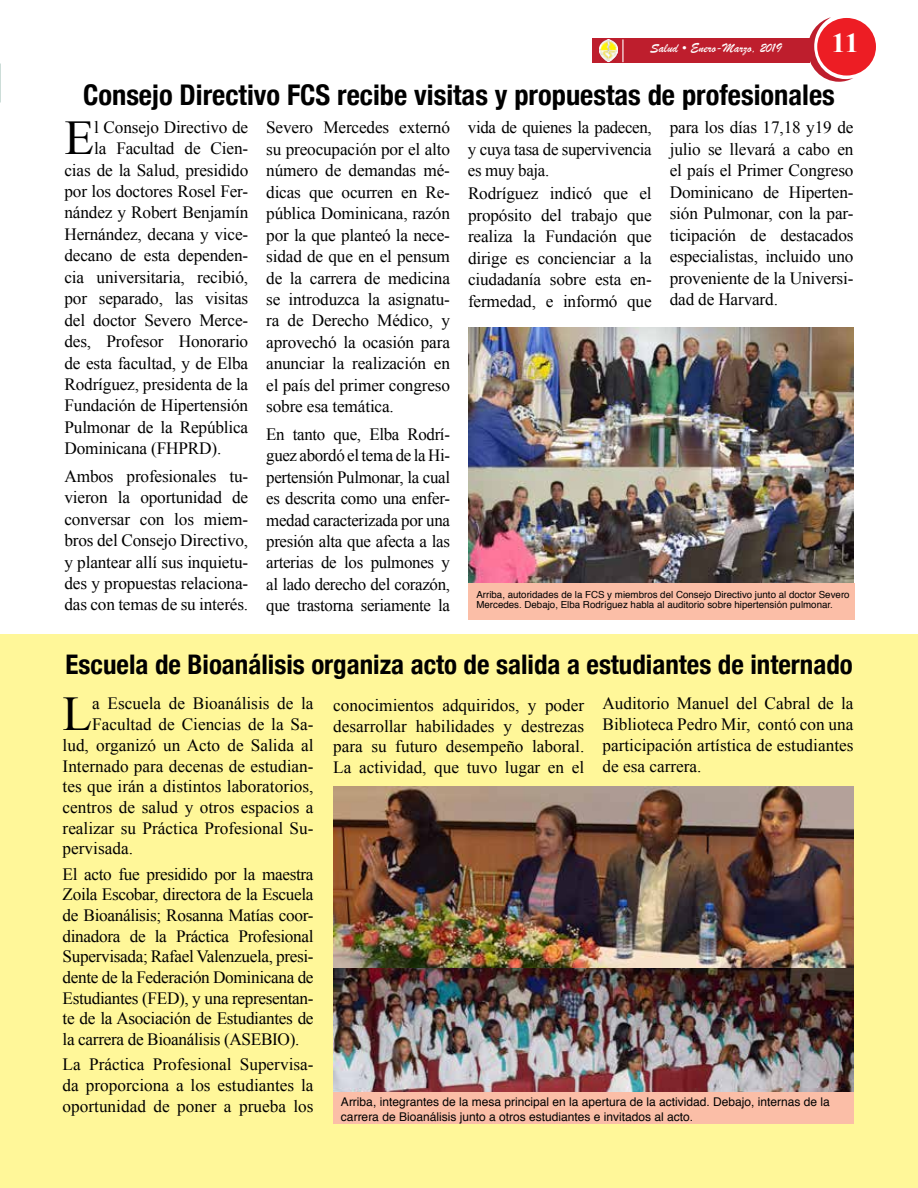
<style>
.page{position:relative;width:918px;height:1188px;background:#fff}
.page>*{position:absolute;margin:0;border:0;box-sizing:border-box;transform-origin:0 0}
.t1{font:48.45px "Times New Roman";color:#000}
.t2{font:700 condensed 28.5px "Helvetica Neue";color:#000}
.t3{font:700 condensed 27px "Helvetica Neue";color:#000}
.t4{font:700 27px "Times New Roman SF";color:#fff}
.t5{font:17.25px/21.5px "Times New Roman";letter-spacing:-.01em;color:#000;text-align:justify}
.t6{font:13.5px "Brush Script";color:#fff}
.t7{font:12px/14.4px "Helvetica";color:#000}
.t8{font:9.75px/9.8px "Helvetica";color:#000}
</style>
<div class="page">
<svg style="left:808px;top:17px;width:45px;height:65px"></svg>
<div style="left:817px;top:18px;width:59px;height:58px;background:#ed1d24;border-radius:50%"></div>
<div style="left:592px;top:39px;width:218px;height:24px;background:#be1e2d"></div>
<hr style="left:622px;top:39px;width:2px;height:23px;background:#fff">
<svg style="left:599px;top:38px;width:21px;height:25px"></svg>
<img style="left:600px;top:40px;width:17px;height:22px">
<div style="left:0;top:634px;width:918px;height:554px;background:#fff799"></div>
<img style="left:468px;top:327px;width:386px;height:256px">
<div style="left:468px;top:583px;width:387px;height:37px;background:#fbbea7"></div>
<img style="left:334px;top:787px;width:519px;height:181px">
<img style="left:334px;top:968px;width:519px;height:124px">
<div style="left:333px;top:1092px;width:521px;height:32px;background:#fbbea7"></div>
<p class="t6" style="left:650px;top:39px;width:133px">Salud • Enero-Marzo, 2019</p>
<h3 class="t4" style="left:832px;top:27px;width:28px">11</h3>
<h2 class="t2" style="left:83px;top:71px;width:753px">Consejo Directivo FCS recibe visitas y propuestas de profesionales</h2>
<h1 class="t1" style="left:64px;top:105px;width:31px">E</h1>
<p class="t5" style="left:94px;top:117px;width:156px">l Consejo Directivo de</p>
<p class="t5" style="left:94px;top:137px;width:156px">la Facultad de Cien-</p>
<p class="t5" style="left:64px;top:159px;width:185px">cias de la Salud, presidido</p>
<p class="t5" style="left:64px;top:180px;width:185px">por los doctores Rosel Fer-</p>
<p class="t5" style="left:64px;top:202px;width:185px">nández y Robert Benjamín</p>
<p class="t5" style="left:64px;top:223px;width:185px">Hernández, decana y vice-</p>
<p class="t5" style="left:64px;top:245px;width:185px">decano de esta dependen-</p>
<p class="t5" style="left:64px;top:266px;width:185px">cia universitaria, recibió,</p>
<p class="t5" style="left:64px;top:287px;width:185px">por separado, las visitas</p>
<p class="t5" style="left:64px;top:309px;width:185px">del doctor Severo Merce-</p>
<p class="t5" style="left:64px;top:330px;width:185px">des, Profesor Honorario</p>
<p class="t5" style="left:64px;top:352px;width:185px">de esta facultad, y de Elba</p>
<p class="t5" style="left:64px;top:373px;width:185px">Rodríguez, presidenta de la</p>
<p class="t5" style="left:64px;top:395px;width:185px">Fundación de Hipertensión</p>
<p class="t5" style="left:64px;top:416px;width:185px">Pulmonar de la República</p>
<p class="t5" style="left:64px;top:438px;width:158px">Dominicana (FHPRD).</p>
<p class="t5" style="left:64px;top:465px;width:185px">Ambos profesionales tu&shy;vieron la oportunidad de conversar con los miem&shy;bros del Consejo Directivo, y plantear allí sus inquietu&shy;des y propuestas relaciona&shy;das con temas de su interés.</p>
<p class="t5" style="left:266px;top:117px;width:185px">Severo Mercedes externó su preocupación por el alto número de demandas mé&shy;dicas que ocurren en Re&shy;pública Dominicana, razón por la que planteó la nece&shy;sidad de que en el pensum de la carrera de medicina se introduzca la asignatu&shy;ra de Derecho Médico, y aprovechó la ocasión para anunciar la realización en el país del primer congreso sobre esa temática.</p>
<p class="t5" style="left:266px;top:423px;width:185px">En tanto que, Elba Rodrí&shy;guez abordó el tema de la Hi&shy;pertensión Pulmonar, la cual es descrita como una enfer&shy;medad caracterizada por una presión alta que afecta a las arterias de los pulmones y al lado derecho del corazón, que trastorna seriamente la</p>
<p class="t5" style="left:468px;top:117px;width:185px">vida de quienes la padecen, y cuya tasa de supervivencia es muy baja.</p>
<p class="t5" style="left:468px;top:183px;width:185px">Rodríguez indicó que el propósito del trabajo que realiza la Fundación que dirige es concienciar a la ciudadanía sobre esta en&shy;fermedad, e informó que</p>
<p class="t5" style="left:670px;top:117px;width:185px">para los días 17,18 y19 de julio se llevará a cabo en el país el Primer Congreso Dominicano de Hiperten&shy;sión Pulmonar, con la par&shy;ticipación de destacados especialistas, incluido uno proveniente de la Universi&shy;dad de Harvard.</p>
<p class="t8" style="left:476px;top:590px;width:375px">Arriba, autoridades de la FCS y miembros del Consejo Directivo junto al doctor Severo<br>Mercedes. Debajo, Elba Rodríguez habla al auditorio sobre hipertensión pulmonar.</p>
<h3 class="t3" style="left:66px;top:642px;width:789px">Escuela de Bioanálisis organiza acto de salida a estudiantes de internado</h3>
<h1 class="t1" style="left:63px;top:681px;width:31px">L</h1>
<p class="t5" style="left:92px;top:693px;width:223px">a Escuela de Bioanálisis de la</p>
<p class="t5" style="left:92px;top:713px;width:223px">Facultad de Ciencias de la Sa-</p>
<p class="t5" style="left:63px;top:734px;width:253px">lud, organizó un Acto de Salida al</p>
<p class="t5" style="left:63px;top:755px;width:253px">Internado para decenas de estudian-</p>
<p class="t5" style="left:63px;top:776px;width:253px">tes que irán a distintos laboratorios,</p>
<p class="t5" style="left:63px;top:796px;width:253px">centros de salud y otros espacios a</p>
<p class="t5" style="left:63px;top:817px;width:252px">realizar su Práctica Profesional Su-</p>
<p class="t5" style="left:63px;top:838px;width:72px">pervisada.</p>
<p class="t5" style="left:63px;top:863px;width:253px;line-height:20.7px">El acto fue presidido por la maestra Zoila Escobar, directora de la Escuela de Bioanálisis; Rosanna Matías coor&shy;dinadora de la Práctica Profesional Supervisada; Rafael Valenzuela, presi&shy;dente de la Federación Dominicana de Estudiantes (FED), y una representan&shy;te de la Asociación de Estudiantes de la carrera de Bioanálisis (ASEBIO).</p>
<p class="t5" style="left:63px;top:1054px;width:253px;line-height:20.7px">La Práctica Profesional Supervisa&shy;da proporciona a los estudiantes la oportunidad de poner a prueba los</p>
<p class="t5" style="left:333px;top:695px;width:253px;line-height:20.7px">conocimientos adquiridos, y poder desarrollar habilidades y destrezas para su futuro desempeño laboral.<br>La actividad, que tuvo lugar en el</p>
<p class="t5" style="left:602px;top:693px;width:253px;line-height:20.7px">Auditorio Manuel del Cabral de la Biblioteca Pedro Mir, contó con una participación artística de estudiantes de esa carrera.</p>
<p class="t7" style="left:341px;top:1095px;width:490px">Arriba, integrantes de la mesa principal en la apertura de la actividad. Debajo, internas de la carrera de Bioanálisis junto a otros estudiantes e invitados al acto.</p>
</div>
